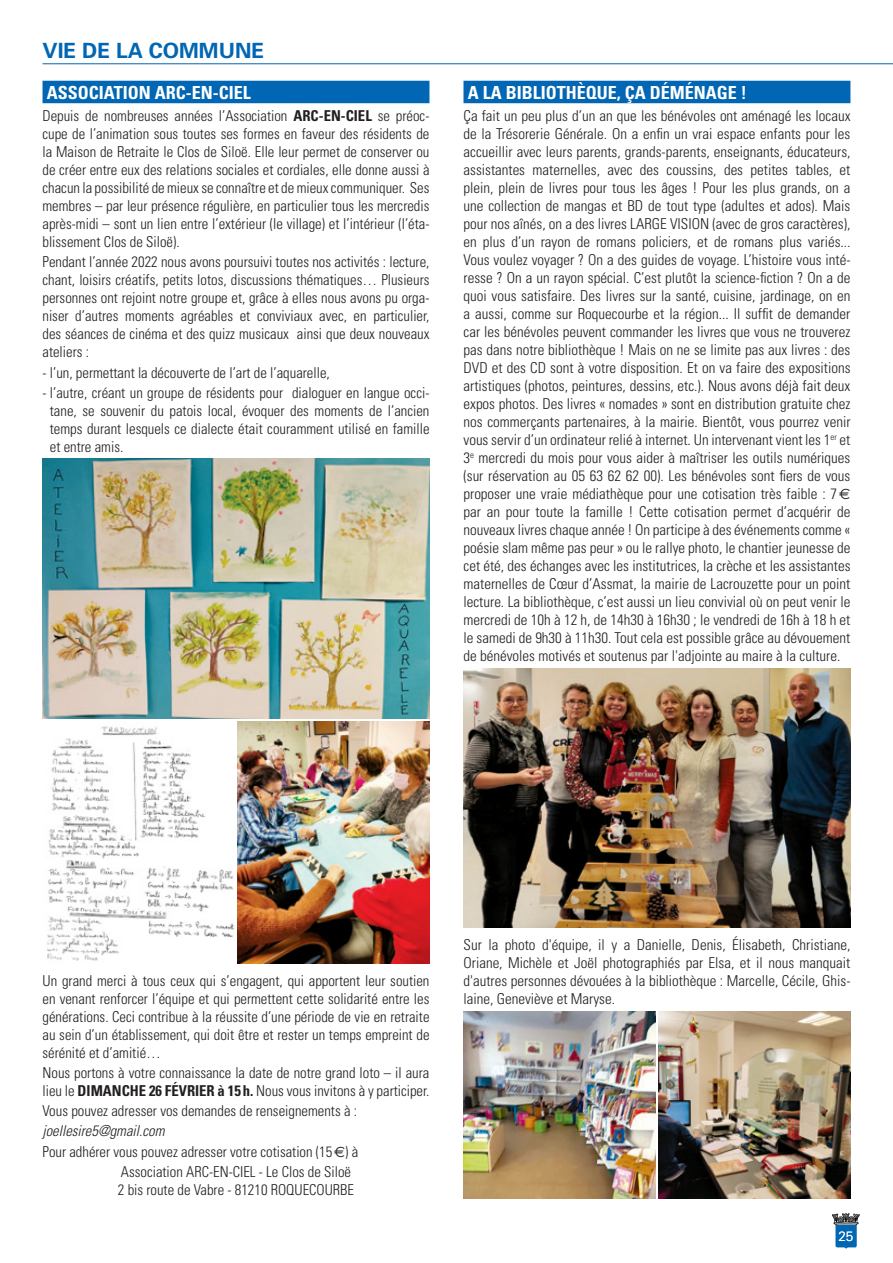
<style>
.page{position:relative;width:893px;height:1263px;background:#fff}
.page>*{position:absolute;margin:0;border:0;box-sizing:border-box;transform-origin:0 0}
.t1{font:700 21px "Univers";color:#0166b3}
.t2{font:700 condensed 18px "Univers";color:#fff}
.t3{font:300 condensed 15px/18px "Univers";color:#231f20;text-align:justify}
.t4{font:italic 300 condensed 15px "Univers";color:#231f20}
.t5{font:300 13.5px "Univers";color:#fff}
.s1{font-weight:700}
.s2{font-family:"Euro Sans";font-weight:400;font-stretch:normal}
</style>
<div class="page">
<svg style="left:832px;top:1213px;width:28px;height:36px"></svg>
<hr style="left:43px;top:63px;width:850px;height:1px;background:#0166b3">
<div style="left:43px;top:81px;width:386px;height:22px;background:#0166b3"></div>
<img style="left:43px;top:459px;width:386px;height:259px">
<img style="left:47px;top:721px;width:382px;height:243px">
<div style="left:463px;top:81px;width:387px;height:22px;background:#0166b3"></div>
<img style="left:463px;top:668px;width:387px;height:260px">
<img style="left:463px;top:1011px;width:193px;height:187px">
<img style="left:658px;top:1011px;width:192px;height:187px">
<h1 class="t1" style="left:43px;top:37px;width:223px">VIE DE LA COMMUNE</h1>
<p class="t2" style="left:47px;top:82px;width:205px">ASSOCIATION ARC-EN-CIEL</p>
<p class="t3" style="left:43px;top:107px;width:389px">Depuis de nombreuses années l’Association <span class="s1">ARC-EN-CIEL</span> se préoc&shy;cupe de l’animation sous toutes ses formes en faveur des résidents de la Maison de Retraite le Clos de Siloë. Elle leur permet de conserver ou de créer entre eux des relations sociales et cordiales, elle donne aussi à chacun la possibilité de mieux se connaître et de mieux communiquer. Ses membres – par leur présence régulière, en particulier tous les mercredis après-midi – sont un lien entre l’extérieur (le village) et l’intérieur (l’éta&shy;blissement Clos de Siloë).</p>
<p class="t3" style="left:43px;top:253px;width:388px">Pendant l’année 2022 nous avons poursuivi toutes nos activités : lecture, chant, loisirs créatifs, petits lotos, discussions thématiques… Plusieurs personnes ont rejoint notre groupe et, grâce à elles nous avons pu orga&shy;niser d’autres moments agréables et conviviaux avec, en particulier, des séances de cinéma et des quizz musicaux ainsi que deux nouveaux ateliers :</p>
<p class="t3" style="left:43px;top:363px;width:289px">- l’un, permettant la découverte de l’art de l’aquarelle,</p>
<p class="t3" style="left:50px;top:383px;width:381px;text-indent:-7px">- l’autre, créant un groupe de résidents pour dialoguer en langue occi&shy;tane, se souvenir du patois local, évoquer des moments de l’ancien temps durant lesquels ce dialecte était couramment utilisé en famille et entre amis.</p>
<p class="t2" style="left:468px;top:82px;width:280px">A LA BIBLIOTHÈQUE, ÇA DÉMÉNAGE !</p>
<p class="t3" style="left:463px;top:107px;width:389px">Ça fait un peu plus d’un an que les bénévoles ont aménagé les locaux de la Trésorerie Générale. On a enfin un vrai espace enfants pour les accueillir avec leurs parents, grands-parents, enseignants, éducateurs, assistantes maternelles, avec des coussins, des petites tables, et plein, plein de livres pour tous les âges ! Pour les plus grands, on a une collection de mangas et BD de tout type (adultes et ados). Mais pour nos aînés, on a des livres LARGE VISION (avec de gros caractères), en plus d’un rayon de romans policiers, et de romans plus variés...<br>Vous voulez voyager ? On a des guides de voyage. L’histoire vous inté&shy;resse ? On a un rayon spécial. C’est plutôt la science-fiction ? On a de quoi vous satisfaire. Des livres sur la santé, cuisine, jardinage, on en a aussi, comme sur Roquecourbe et la région... Il suffit de demander car les bénévoles peuvent commander les livres que vous ne trouverez pas dans notre bibliothèque ! Mais on ne se limite pas aux livres : des DVD et des CD sont à votre disposition. Et on va faire des expositions artistiques (photos, peintures, dessins, etc.). Nous avons déjà fait deux expos photos. Des livres « nomades » sont en distribution gratuite chez nos commerçants partenaires, à la mairie. Bientôt, vous pourrez venir vous servir d’un ordinateur relié à internet. Un intervenant vient les 1<sup>er</sup> et 3<sup>e</sup> mercredi du mois pour vous aider à maîtriser les outils numériques (sur réservation au 05 63 62 62 00). Les bénévoles sont fiers de vous proposer une vraie médiathèque pour une cotisation très faible : 7<span class="s2">E </span>par an pour toute la famille ! Cette cotisation permet d’acquérir de nouveaux livres chaque année ! On participe à des événements comme « poésie slam même pas peur » ou le rallye photo, le chantier jeunesse de cet été, des échanges avec les institutrices, la crèche et les assistantes maternelles de Cœur d’Assmat, la mairie de Lacrouzette pour un point lecture. La bibliothèque, c’est aussi un lieu convivial où on peut venir le mercredi de 10h à 12 h, de 14h30 à 16h30 ; le vendredi de 16h à 18 h et le samedi de 9h30 à 11h30. Tout cela est possible grâce au dévouement de bénévoles motivés et soutenus par l'adjointe au maire à la culture.</p>
<p class="t3" style="left:43px;top:971px;width:388px">Un grand merci à tous ceux qui s’engagent, qui apportent leur soutien en venant renforcer l’équipe et qui permettent cette solidarité entre les générations. Ceci contribue à la réussite d’une période de vie en retraite au sein d’un établissement, qui doit être et rester un temps empreint de sérénité et d’amitié…</p>
<p class="t3" style="left:43px;top:1063px;width:388px">Nous portons à votre connaissance la date de notre grand loto – il aura lieu le <span class="s1">DIMANCHE 26 FÉVRIER à 15 h.</span> Nous vous invitons à y participer.</p>
<p class="t3" style="left:43px;top:1102px;width:316px">Vous pouvez adresser vos demandes de renseignements à :</p>
<p class="t4" style="left:43px;top:1122px;width:123px">joellesire5@gmail.com</p>
<p class="t3" style="left:43px;top:1142px;width:317px">Pour adhérer vous pouvez adresser votre cotisation (15<span class="s2">E</span>) à</p>
<p class="t3" style="left:121px;top:1162px;width:232px">Association ARC-EN-CIEL - Le Clos de Siloë</p>
<p class="t3" style="left:118px;top:1180px;width:238px">2 bis route de Vabre - 81210 ROQUECOURBE</p>
<p class="t3" style="left:463px;top:935px;width:388px">Sur la photo d'équipe, il y a Danielle, Denis, Élisabeth, Christiane, Oriane, Michèle et Joël photographiés par Elsa, et il nous manquait d'autres personnes dévouées à la bibliothèque : Marcelle, Cécile, Ghis&shy;laine, Geneviève et Maryse.</p>
<p class="t5" style="left:838px;top:1228px;width:17px">25</p>
</div>
